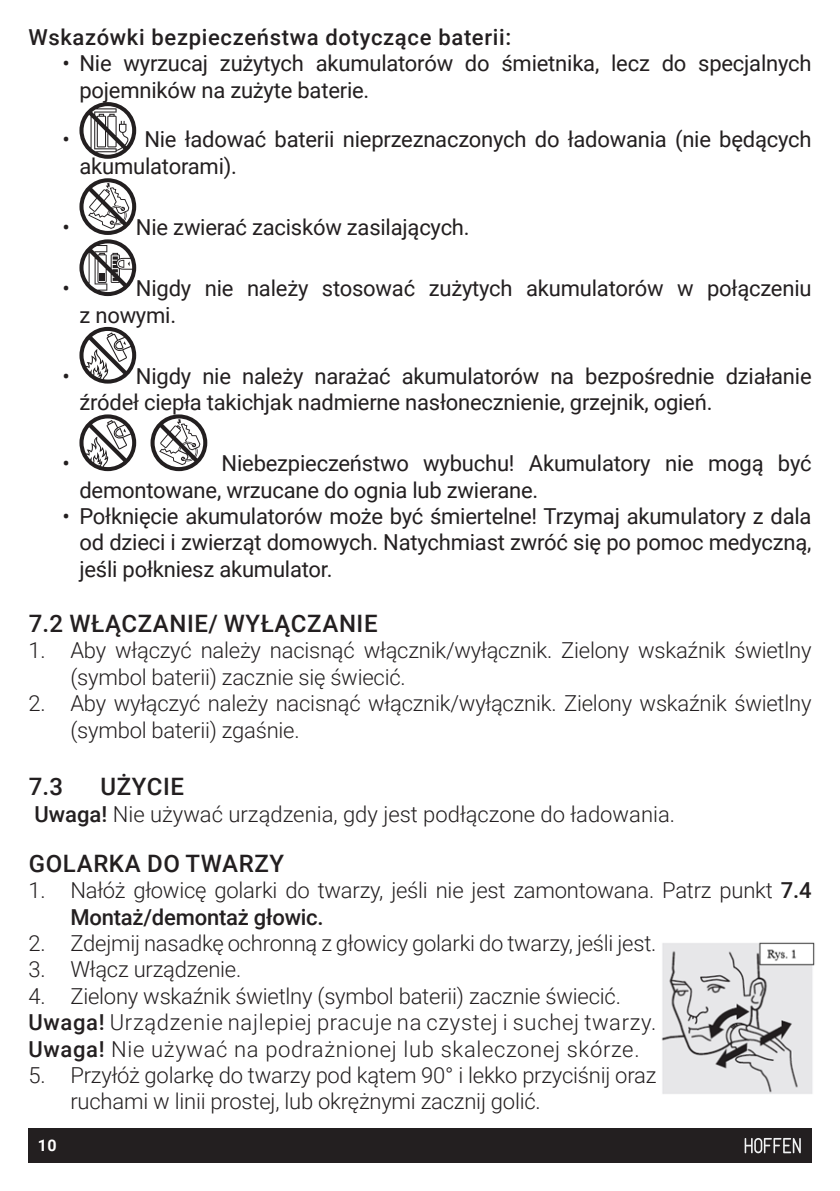
<style>
.page{position:relative;width:840px;height:1191px;background:#fff}
.page>*{position:absolute;margin:0;border:0;box-sizing:border-box;transform-origin:0 0}
._7_1_paragraph{font:500 24px "Roboto";letter-spacing:.025em;color:#231f20}
.t1{font:22px/26.4px "Roboto";letter-spacing:-.01em;color:#231f20}
.normalny{font:300 22px/26.4px "Roboto";letter-spacing:-.01em;color:#231f20}
.normalny-2{font:300 22px "Roboto";letter-spacing:.03em;color:#231f20}
.t2{font:500 22px "Roboto";letter-spacing:.03em;color:#231f20}
.t3{font:700 16px "Roboto";color:#fff}
.s1{font-weight:500}
</style>
<div class="page">
<div style="left:28px;top:1128px;width:783px;height:34px;background:#231f20"></div>
<svg style="left:744px;top:1138px;width:56px;height:15px"></svg>
<svg style="left:79px;top:102px;width:57px;height:57px"></svg>
<svg style="left:79px;top:178px;width:57px;height:118px"></svg>
<svg style="left:79px;top:327px;width:57px;height:56px"></svg>
<svg style="left:79px;top:414px;width:57px;height:57px"></svg>
<svg style="left:150px;top:414px;width:57px;height:57px"></svg>
<img style="left:661px;top:942px;width:154px;height:152px">
<p class="t2" style="left:28px;top:22px;width:484px">Wskazówki bezpieczeństwa dotyczące baterii:</p>
<p class="t1" style="left:79px;top:49px;width:733px;text-indent:-17px">• Nie wyrzucaj zużytych akumulatorów do śmietnika, lecz do specjalnych pojemników na zużyte baterie.</p>
<p class="t1" style="left:62px;top:126px;width:9px">•</p>
<p class="t1" style="left:79px;top:126px;width:733px;text-indent:65px">Nie ładować baterii nieprzeznaczonych do ładowania (nie będących akumulatorami).</p>
<p class="t1" style="left:62px;top:213px;width:9px">•</p>
<p class="t1" style="left:136px;top:213px;width:335px">Nie zwierać zacisków zasilających.</p>
<p class="t1" style="left:62px;top:274px;width:9px">•</p>
<p class="t1" style="left:79px;top:274px;width:733px;text-indent:56px">Nigdy nie należy stosować zużytych akumulatorów w połączeniu z nowymi.</p>
<p class="t1" style="left:62px;top:362px;width:9px">•</p>
<p class="t1" style="left:79px;top:362px;width:733px;text-indent:56px">Nigdy nie należy narażać akumulatorów na bezpośrednie działanie źródeł ciepła takichjak nadmierne nasłonecznienie, grzejnik, ogień.</p>
<p class="t1" style="left:62px;top:449px;width:9px">•</p>
<p class="t1" style="left:79px;top:449px;width:733px;text-indent:142px">Niebezpieczeństwo wybuchu! Akumulatory nie mogą być demontowane, wrzucane do ognia lub zwierane.</p>
<p class="t1" style="left:79px;top:502px;width:733px;text-align:justify;text-indent:-17px">• Połknięcie akumulatorów może być śmiertelne! Trzymaj akumulatory z dala od dzieci i zwierząt domowych. Natychmiast zwróć się po pomoc medyczną, jeśli połkniesz akumulator.</p>
<p class="_7_1_paragraph" style="left:29px;top:606px;width:350px">7.2 WŁĄCZANIE/ WYŁĄCZANIE</p>
<p class="normalny" style="left:70px;top:636px;width:742px;text-indent:-42px">1. Aby włączyć należy nacisnąć włącznik/wyłącznik. Zielony wskaźnik świetlny (symbol baterii) zacznie się świecić.</p>
<p class="normalny" style="left:70px;top:689px;width:742px;text-indent:-42px">2. Aby wyłączyć należy nacisnąć włącznik/wyłącznik. Zielony wskaźnik świetlny (symbol baterii) zgaśnie.</p>
<p class="_7_1_paragraph" style="left:29px;top:770px;width:36px">7.3</p>
<p class="_7_1_paragraph" style="left:100px;top:770px;width:85px">UŻYCIE</p>
<p class="normalny" style="left:34px;top:800px;width:642px"><span class="s1">Uwaga!</span> Nie używać urządzenia, gdy jest podłączone do ładowania.</p>
<p class="_7_1_paragraph" style="left:29px;top:846px;width:256px">GOLARKA DO TWARZY</p>
<p class="normalny" style="left:70px;top:876px;width:742px;text-indent:-42px">1. Nałóż głowicę golarki do twarzy, jeśli nie jest zamontowana. Patrz punkt <span class="s1">7.4<br>Montaż/demontaż głowic.</span></p>
<p class="normalny" style="left:28px;top:929px;width:629px">2. Zdejmij nasadkę ochronną z głowicy golarki do twarzy, jeśli jest.</p>
<p class="normalny" style="left:28px;top:955px;width:214px">3. Włącz urządzenie.</p>
<p class="normalny" style="left:28px;top:982px;width:593px">4. Zielony wskaźnik świetlny (symbol baterii) zacznie świecić.</p>
<p class="normalny-2" style="left:28px;top:1007px;width:629px"><span class="s1">Uwaga!</span> Urządzenie najlepiej pracuje na czystej i suchej twarzy.</p>
<p class="normalny-2" style="left:28px;top:1033px;width:612px"><span class="s1">Uwaga!</span> Nie używać na podrażnionej lub skaleczonej skórze.</p>
<p class="normalny" style="left:70px;top:1061px;width:587px;text-indent:-42px">5. Przyłóż golarkę do twarzy pod kątem 90° i lekko przyciśnij oraz ruchami w linii prostej, lub okrężnymi zacznij golić.</p>
<p class="t3" style="left:28px;top:1133px;width:30px"><sup>3</sup>10</p>
</div>
